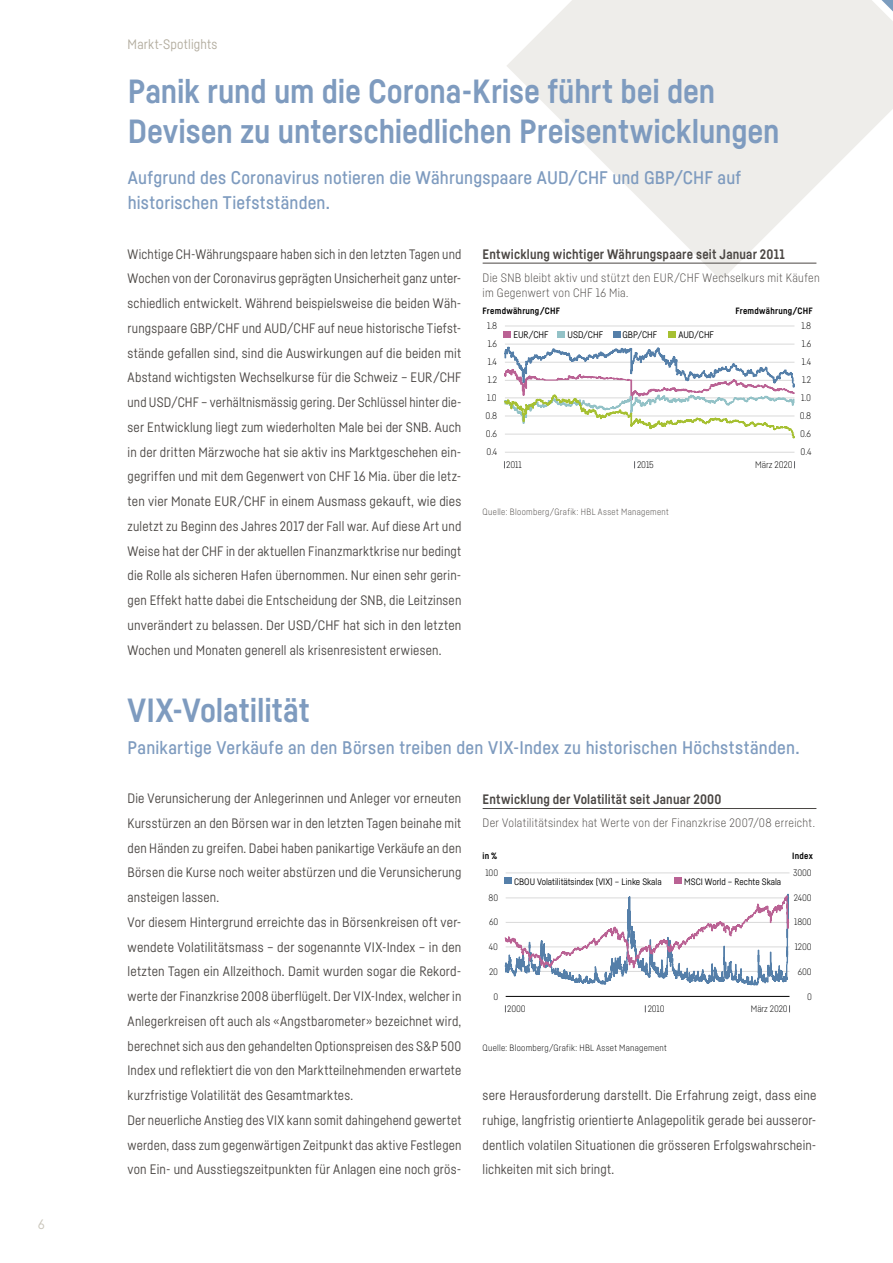
<style>
.page{position:relative;width:893px;height:1263px;background:#fff}
.page>*{position:absolute;margin:0;border:0;box-sizing:border-box;transform-origin:0 0}
.t1{font:700 33px/39.6px "Fabrikat";letter-spacing:-.005em;color:#7e9bbf}
.t2{font:500 18px/24.8px "Fabrikat";letter-spacing:.01em;color:#7e9bbf}
.t3{font:13.5px/24.8px "Fabrikat";letter-spacing:.01em;color:#4b4744;text-align:justify}
.t4{font:700 13.5px "Fabrikat";letter-spacing:.01em;color:#4b4744}
.t5{font:13.5px "Fabrikat";letter-spacing:.015em;color:#b2ac9e}
.t6{font:13.5px "Fabrikat";color:#c9c5ba}
.t7{font:300 12px/15px "Fabrikat";letter-spacing:.025em;color:#4b4744}
.t8{font:300 9.45px/18px "Fabrikat";letter-spacing:-.01em;color:#000;text-align:justify}
.t9{font:9.45px "Fabrikat";color:#000}
.t10{font:9.15px "Fabrikat";color:#000}
.t11{font:300 9.15px "Fabrikat";letter-spacing:-.01em;color:#000}
.t12{font:300 9px "Fabrikat";letter-spacing:.035em;color:#4b4744}
.t13{font:300 9px "Fabrikat";letter-spacing:.025em;color:#000}
.t14{font:700 9px "Fabrikat";letter-spacing:.025em;color:#000}
</style>
<div class="page">
<svg style="left:506px;top:0;width:387px;height:280px;fill:#eeedea"></svg>
<div style="left:793px;top:0;width:100px;height:60px;background:#eeedea"></div>
<div style="left:504px;top:331px;width:7px;height:7px;background:#ba6294"></div>
<div style="left:558px;top:331px;width:7px;height:7px;background:#93c2c7"></div>
<div style="left:613px;top:330px;width:7px;height:7px;background:#557fa9"></div>
<div style="left:669px;top:330px;width:7px;height:7px;background:#a6c032"></div>
<hr style="left:505px;top:344px;width:289px;height:1px;background:#d9d9d9">
<hr style="left:505px;top:326px;width:289px;height:1px;background:#d9d9d9">
<hr style="left:505px;top:452px;width:289px;height:1px;background:#d9d9d9">
<svg style="left:504px;top:347px;width:290px;height:92px"></svg>
<hr style="left:483px;top:263px;width:333px;height:1px;background:#4b4744">
<div style="left:505px;top:877px;width:7px;height:7px;background:#557fa9"></div>
<div style="left:675px;top:877px;width:7px;height:7px;background:#ba6294"></div>
<hr style="left:506px;top:873px;width:283px;height:1px;background:#d9d9d9">
<hr style="left:506px;top:996px;width:283px;height:1px;background:#000">
<svg style="left:505px;top:893px;width:284px;height:92px"></svg>
<hr style="left:483px;top:808px;width:333px;height:1px;background:#4b4744">
<hr style="left:892px;top:877px;width:1px;height:386px;background:#507ca9">
<p class="t6" style="left:38px;top:1215px;width:8px">6</p>
<p class="t5" style="left:128px;top:36px;width:91px">Markt-Spotlights</p>
<h1 class="t1" style="left:128px;top:71px;width:653px">Panik rund um die Corona-Krise führt bei den<br>Devisen zu unterschiedlichen Preisentwicklungen</h1>
<h2 class="t2" style="left:128px;top:165px;width:615px">Aufgrund des Coronavirus notieren die Währungspaare AUD/CHF und GBP/CHF auf historischen Tiefstständen.</h2>
<p class="t3" style="left:128px;top:241px;width:335px">Wichtige CH-Währungspaare haben sich in den letzten Tagen und Wochen von der Coronavirus geprägten Unsicherheit ganz unter&shy;schiedlich entwickelt. Während beispielsweise die beiden Wäh&shy;rungspaare GBP/CHF und AUD/CHF auf neue historische Tiefst&shy;stände gefallen sind, sind die Auswirkungen auf die beiden mit Abstand wichtigsten Wechselkurse für die Schweiz – EUR/CHF und USD/CHF – verhältnismässig gering. Der Schlüssel hinter die&shy;ser Entwicklung liegt zum wiederholten Male bei der SNB. Auch in der dritten Märzwoche hat sie aktiv ins Marktgeschehen ein&shy;gegriffen und mit dem Gegenwert von CHF 16 Mia. über die letz&shy;ten vier Monate EUR/CHF in einem Ausmass gekauft, wie dies zuletzt zu Beginn des Jahres 2017 der Fall war. Auf diese Art und Weise hat der CHF in der aktuellen Finanzmarktkrise nur bedingt die Rolle als sicheren Hafen übernommen. Nur einen sehr gerin&shy;gen Effekt hatte dabei die Entscheidung der SNB, die Leitzinsen unverändert zu belassen. Der USD/CHF hat sich in den letzten Wochen und Monaten generell als krisenresistent erwiesen.</p>
<p class="t4" style="left:483px;top:245px;width:304px">Entwicklung wichtiger Währungspaare seit Januar 2011</p>
<p class="t7" style="left:483px;top:270px;width:339px">Die SNB bleibt aktiv und stützt den EUR/CHF Wechselkurs mit Käufen im Gegenwert von CHF 16 Mia.</p>
<p class="t14" style="left:483px;top:305px;width:79px">Fremdwährung/CHF</p>
<p class="t8" style="left:487px;top:316px;width:11px">1.8<br>1.6<br>1.4<br>1.2<br>1.0</p>
<p class="t8" style="left:486px;top:407px;width:13px">0.8<br>0.6<br>0.4</p>
<p class="t9" style="left:513px;top:329px;width:37px">EUR/CHF</p>
<p class="t9" style="left:567px;top:329px;width:37px">USD/CHF</p>
<p class="t9" style="left:622px;top:329px;width:36px">GBP/CHF</p>
<p class="t9" style="left:678px;top:329px;width:37px">AUD/CHF</p>
<p class="t14" style="left:735px;top:305px;width:79px">Fremdwährung/CHF</p>
<p class="t8" style="left:801px;top:316px;width:11px">1.8<br>1.6<br>1.4<br>1.2<br>1.0</p>
<p class="t8" style="left:800px;top:407px;width:13px">0.8<br>0.6<br>0.4</p>
<p class="t8" style="left:506px;top:455px;width:17px">2011</p>
<p class="t8" style="left:637px;top:456px;width:18px">2015</p>
<p class="t8" style="left:755px;top:455px;width:39px">März 2020</p>
<p class="t12" style="left:483px;top:507px;width:188px">Quelle: Bloomberg/Grafik: HBL Asset Management</p>
<h1 class="t1" style="left:128px;top:690px;width:184px">VIX-Volatilität</h1>
<h2 class="t2" style="left:128px;top:734px;width:674px">Panikartige Verkäufe an den Börsen treiben den VIX-Index zu historischen Höchstständen.</h2>
<p class="t3" style="left:128px;top:786px;width:335px;text-align:left">Die Verunsicherung der Anlegerinnen und Anleger vor erneuten Kursstürzen an den Börsen war in den letzten Tagen beinahe mit den Händen zu greifen. Dabei haben panikartige Verkäufe an den Börsen die Kurse noch weiter abstürzen und die Verunsicherung ansteigen lassen.<br>Vor diesem Hintergrund erreichte das in Börsenkreisen oft ver&shy;wendete Volatilitätsmass – der sogenannte VIX-Index – in den letzten Tagen ein Allzeithoch. Damit wurden sogar die Rekord&shy;werte der Finanzkrise 2008 überflügelt. Der VIX-Index, welcher in Anlegerkreisen oft auch als «Angstbarometer» bezeichnet wird, berechnet sich aus den gehandelten Optionspreisen des S&amp;P 500<br>Index und reflektiert die von den Marktteilnehmenden erwartete kurzfristige Volatilität des Gesamtmarktes.<br>Der neuerliche Anstieg des VIX kann somit dahingehend gewertet werden, dass zum gegenwärtigen Zeitpunkt das aktive Festlegen von Ein- und Ausstiegszeitpunkten für Anlagen eine noch grös-</p>
<p class="t4" style="left:483px;top:791px;width:240px">Entwicklung der Volatilität seit Januar 2000</p>
<p class="t7" style="left:483px;top:815px;width:334px">Der Volatilitätsindex hat Werte von der Finanzkrise 2007/08 erreicht.</p>
<p class="t14" style="left:483px;top:851px;width:16px">in %</p>
<p class="t14" style="left:792px;top:851px;width:22px">Index</p>
<p class="t11" style="left:485px;top:867px;width:14px">100</p>
<p class="t11" style="left:488px;top:892px;width:11px">80</p>
<p class="t11" style="left:489px;top:916px;width:11px">60</p>
<p class="t11" style="left:489px;top:941px;width:11px">40</p>
<p class="t10" style="left:514px;top:876px;width:149px">CBOU Volatilitätsindex (VIX) – Linke Skala</p>
<p class="t10" style="left:684px;top:876px;width:98px">MSCI World – Rechte Skala</p>
<p class="t11" style="left:793px;top:867px;width:20px">3000</p>
<p class="t11" style="left:794px;top:892px;width:19px">2400</p>
<p class="t11" style="left:794px;top:916px;width:19px">1800</p>
<p class="t11" style="left:795px;top:941px;width:18px">1200</p>
<p class="t11" style="left:489px;top:966px;width:11px">20</p>
<p class="t11" style="left:494px;top:991px;width:6px">0</p>
<p class="t11" style="left:798px;top:966px;width:15px">600</p>
<p class="t11" style="left:807px;top:991px;width:6px">0</p>
<p class="t11" style="left:507px;top:1003px;width:20px">2000</p>
<p class="t11" style="left:648px;top:1003px;width:18px">2010</p>
<p class="t11" style="left:751px;top:1003px;width:38px">März 2020</p>
<p class="t13" style="left:483px;top:1042px;width:186px">Quelle: Bloomberg/Grafik: HBL Asset Management</p>
<p class="t3" style="left:483px;top:1083px;width:335px">sere Herausforderung darstellt. Die Erfahrung zeigt, dass eine ruhige, langfristig orientierte Anlagepolitik gerade bei ausseror&shy;dentlich volatilen Situationen die grösseren Erfolgswahrschein&shy;lichkeiten mit sich bringt.</p>
</div>
